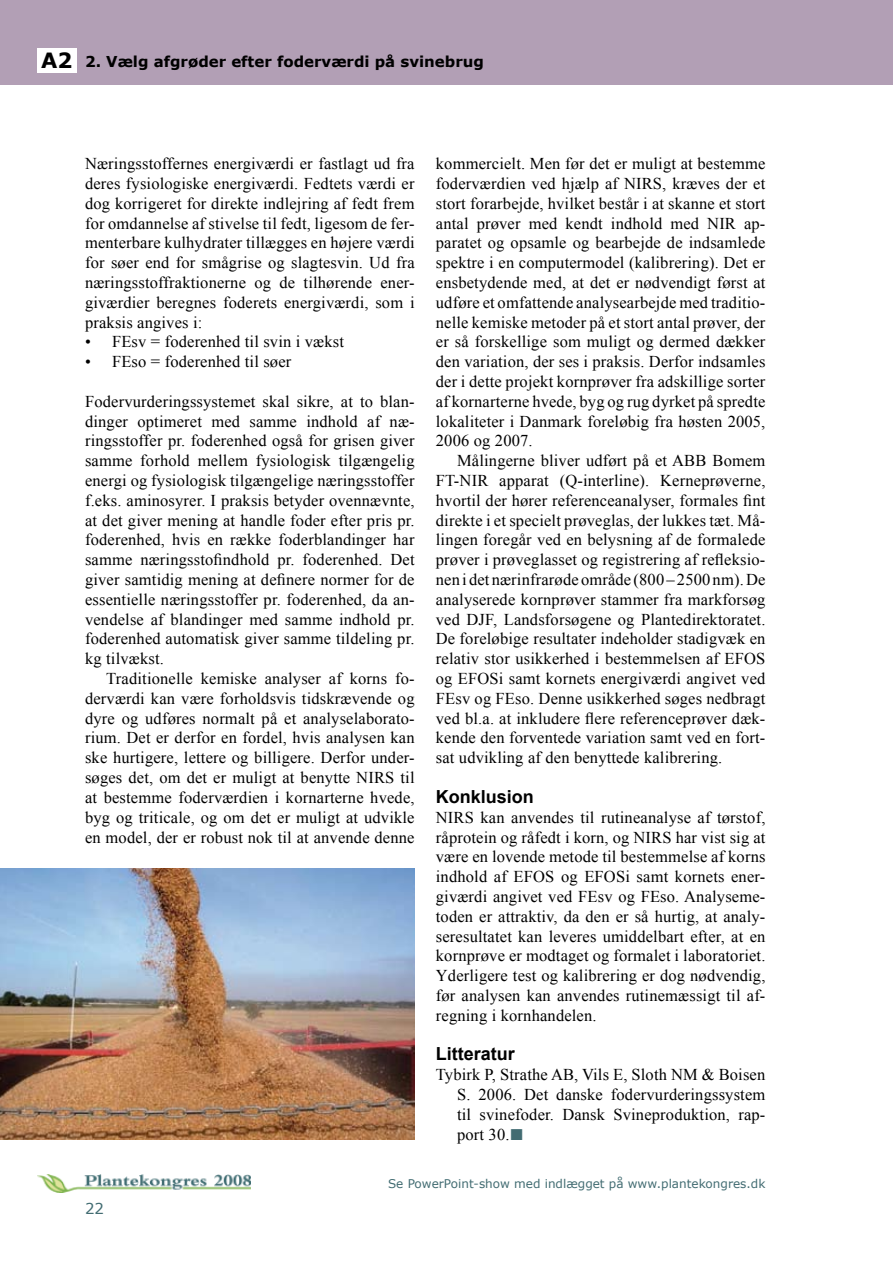
<style>
.page{position:relative;width:893px;height:1263px;background:#fff}
.page>*{position:absolute;margin:0;border:0;box-sizing:border-box;transform-origin:0 0}
.t1{font:700 18px "Arial";color:#000}
.t2{font:16.5px/19.8px "Times New Roman";letter-spacing:.01em;color:#000;text-align:justify}
.t3{font:700 15px "Verdana";color:#000}
.t4{font:15px "Verdana";color:#426c72}
.t5{font:12px "Verdana";color:#426c72}
.s1{font-size:21px}
.s2{font-size:24px;color:#426c72}
</style>
<div class="page">
<div style="left:0;top:0;width:892px;height:85px;background:#b29fb5"></div>
<img style="left:38px;top:1174px;width:212px;height:18px">
<svg style="left:892px;top:0;width:1px;height:85px"></svg>
<div style="left:37px;top:48px;width:40px;height:24px;background:#fff"></div>
<img style="left:0;top:868px;width:415px;height:272px">
<p class="t3" style="left:41px;top:52px;width:444px"><span class="s1">A2</span> 2. Vælg afgrøder efter foderværdi på svinebrug</p>
<p class="t2" style="left:85px;top:154px;width:331px">Næringsstoffernes energiværdi er fastlagt ud fra</p>
<p class="t2" style="left:85px;top:173px;width:331px">deres fysiologiske energiværdi. Fedtets værdi er</p>
<p class="t2" style="left:85px;top:193px;width:331px">dog korrigeret for direkte indlejring af fedt frem</p>
<p class="t2" style="left:85px;top:213px;width:331px">for omdannelse af stivelse til fedt, ligesom de fer-</p>
<p class="t2" style="left:85px;top:233px;width:331px">menterbare kulhydrater tillægges en højere værdi</p>
<p class="t2" style="left:85px;top:253px;width:331px">for søer end for smågrise og slagtesvin. Ud fra</p>
<p class="t2" style="left:85px;top:272px;width:331px">næringsstoffraktionerne og de tilhørende ener-</p>
<p class="t2" style="left:85px;top:292px;width:331px">giværdier beregnes foderets energiværdi, som i</p>
<p class="t2" style="left:85px;top:312px;width:119px">praksis angives i:</p>
<p class="t2" style="left:112px;top:332px;width:234px">FEsv = foderenhed til svin i vækst</p>
<p class="t2" style="left:112px;top:352px;width:181px">FEso = foderenhed til søer</p>
<p class="t2" style="left:85px;top:391px;width:331px">Fodervurderingssystemet skal sikre, at to blan-</p>
<p class="t2" style="left:85px;top:411px;width:331px">dinger optimeret med samme indhold af næ-</p>
<p class="t2" style="left:85px;top:431px;width:331px">ringsstoffer pr. foderenhed også for grisen giver</p>
<p class="t2" style="left:85px;top:451px;width:331px">samme forhold mellem fysiologisk tilgængelig</p>
<p class="t2" style="left:85px;top:470px;width:331px">energi og fysiologisk tilgængelige næringsstoffer</p>
<p class="t2" style="left:85px;top:490px;width:331px">f.eks. aminosyrer. I praksis betyder ovennævnte,</p>
<p class="t2" style="left:85px;top:510px;width:331px">at det giver mening at handle foder efter pris pr.</p>
<p class="t2" style="left:85px;top:530px;width:331px">foderenhed, hvis en række foderblandinger har</p>
<p class="t2" style="left:85px;top:550px;width:331px">samme næringsstofindhold pr. foderenhed. Det</p>
<p class="t2" style="left:85px;top:569px;width:331px">giver samtidig mening at definere normer for de</p>
<p class="t2" style="left:85px;top:589px;width:331px">essentielle næringsstoffer pr. foderenhed, da an-</p>
<p class="t2" style="left:85px;top:609px;width:331px">vendelse af blandinger med samme indhold pr.</p>
<p class="t2" style="left:85px;top:629px;width:331px">foderenhed automatisk giver samme tildeling pr.</p>
<p class="t2" style="left:85px;top:649px;width:80px">kg tilvækst.</p>
<p class="t2" style="left:106px;top:668px;width:310px">Traditionelle kemiske analyser af korns fo-</p>
<p class="t2" style="left:85px;top:688px;width:331px">derværdi kan være forholdsvis tidskrævende og</p>
<p class="t2" style="left:85px;top:708px;width:331px">dyre og udføres normalt på et analyselaborato-</p>
<p class="t2" style="left:85px;top:728px;width:331px">rium. Det er derfor en fordel, hvis analysen kan</p>
<p class="t2" style="left:85px;top:748px;width:331px">ske hurtigere, lettere og billigere. Derfor under-</p>
<p class="t2" style="left:85px;top:767px;width:331px">søges det, om det er muligt at benytte NIRS til</p>
<p class="t2" style="left:85px;top:787px;width:331px">at bestemme foderværdien i kornarterne hvede,</p>
<p class="t2" style="left:85px;top:807px;width:331px">byg og triticale, og om det er muligt at udvikle</p>
<p class="t2" style="left:85px;top:827px;width:331px">en model, der er robust nok til at anvende denne</p>
<p class="t2" style="left:85px;top:332px;width:7px">• •</p>
<p class="t2" style="left:436px;top:154px;width:331px">kommercielt. Men før det er muligt at bestemme</p>
<p class="t2" style="left:436px;top:173px;width:331px">foderværdien ved hjælp af NIRS, kræves der et</p>
<p class="t2" style="left:436px;top:193px;width:331px">stort forarbejde, hvilket består i at skanne et stort</p>
<p class="t2" style="left:436px;top:213px;width:331px">antal prøver med kendt indhold med NIR ap-</p>
<p class="t2" style="left:436px;top:233px;width:331px">paratet og opsamle og bearbejde de indsamlede</p>
<p class="t2" style="left:436px;top:253px;width:331px">spektre i en computermodel (kalibrering). Det er</p>
<p class="t2" style="left:436px;top:272px;width:331px">ensbetydende med, at det er nødvendigt først at</p>
<p class="t2" style="left:436px;top:292px;width:331px">udføre et omfattende analysearbejde med traditio-</p>
<p class="t2" style="left:436px;top:312px;width:331px">nelle kemiske metoder på et stort antal prøver, der</p>
<p class="t2" style="left:436px;top:332px;width:331px">er så forskellige som muligt og dermed dækker</p>
<p class="t2" style="left:436px;top:352px;width:331px">den variation, der ses i praksis. Derfor indsamles</p>
<p class="t2" style="left:436px;top:371px;width:331px">der i dette projekt kornprøver fra adskillige sorter</p>
<p class="t2" style="left:436px;top:391px;width:331px">af kornarterne hvede, byg og rug dyrket på spredte</p>
<p class="t2" style="left:436px;top:411px;width:331px">lokaliteter i Danmark foreløbig fra høsten 2005,</p>
<p class="t2" style="left:436px;top:431px;width:98px">2006 og 2007.</p>
<p class="t2" style="left:457px;top:451px;width:310px">Målingerne bliver udført på et ABB Bomem</p>
<p class="t2" style="left:436px;top:470px;width:331px">FT-NIR apparat (Q-interline). Kerneprøverne,</p>
<p class="t2" style="left:436px;top:490px;width:331px">hvortil der hører referenceanalyser, formales fint</p>
<p class="t2" style="left:436px;top:510px;width:331px">direkte i et specielt prøveglas, der lukkes tæt. Må-</p>
<p class="t2" style="left:436px;top:530px;width:331px">lingen foregår ved en belysning af de formalede</p>
<p class="t2" style="left:436px;top:550px;width:331px">prøver i prøveglasset og registrering af refleksio-</p>
<p class="t2" style="left:436px;top:569px;width:331px">nen i det nærinfrarøde område (800 – 2500 nm). De</p>
<p class="t2" style="left:436px;top:589px;width:331px">analyserede kornprøver stammer fra markforsøg</p>
<p class="t2" style="left:436px;top:609px;width:331px">ved DJF, Landsforsøgene og Plantedirektoratet.</p>
<p class="t2" style="left:436px;top:629px;width:331px">De foreløbige resultater indeholder stadigvæk en</p>
<p class="t2" style="left:436px;top:649px;width:331px">relativ stor usikkerhed i bestemmelsen af EFOS</p>
<p class="t2" style="left:436px;top:668px;width:331px">og EFOSi samt kornets energiværdi angivet ved</p>
<p class="t2" style="left:436px;top:688px;width:331px">FEsv og FEso. Denne usikkerhed søges nedbragt</p>
<p class="t2" style="left:436px;top:708px;width:331px">ved bl.a. at inkludere flere referenceprøver dæk-</p>
<p class="t2" style="left:436px;top:728px;width:331px">kende den forventede variation samt ved en fort-</p>
<p class="t2" style="left:436px;top:748px;width:288px">sat udvikling af den benyttede kalibrering.</p>
<p class="t1" style="left:436px;top:785px;width:100px">Konklusion</p>
<p class="t2" style="left:436px;top:807px;width:331px">NIRS kan anvendes til rutineanalyse af tørstof, råprotein og råfedt i korn, og NIRS har vist sig at være en lovende metode til bestemmelse af korns indhold af EFOS og EFOSi samt kornets ener&shy;giværdi angivet ved FEsv og FEso. Analyseme&shy;toden er attraktiv, da den er så hurtig, at analy&shy;seresultatet kan leveres umiddelbart efter, at en kornprøve er modtaget og formalet i laboratoriet.<br>Yderligere test og kalibrering er dog nødvendig, før analysen kan anvendes rutinemæssigt til af&shy;regning i kornhandelen.</p>
<p class="t1" style="left:436px;top:1042px;width:81px">Litteratur</p>
<p class="t2" style="left:457px;top:1064px;width:310px;text-indent:-21px">Tybirk P, Strathe AB, Vils E, Sloth NM &amp; Boisen S. 2006. Det danske fodervurderingssystem til svinefoder. Dansk Svineproduktion, rap&shy;port 30. <span class="s2">■</span></p>
<p class="t4" style="left:85px;top:1199px;width:21px">22</p>
<p class="t5" style="left:388px;top:1176px;width:379px">Se PowerPoint-show med indlægget på www.plantekongres.dk</p>
</div>
